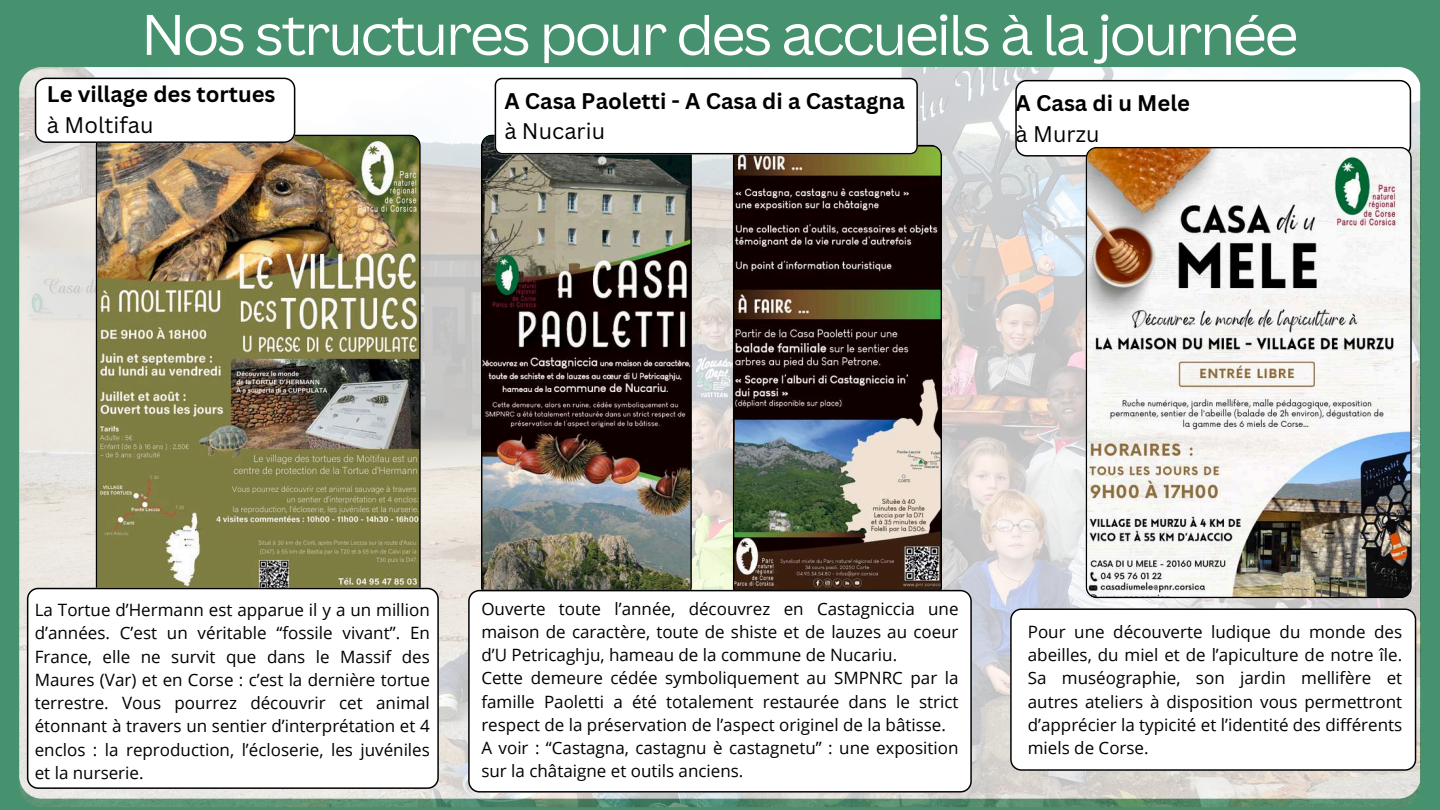
<style>
.page{position:relative;width:1440px;height:810px;background:#46916e}
.page>*{position:absolute;margin:0;border:0;box-sizing:border-box;transform-origin:0 0}
.t1{font:56px "Canva Sans Display";letter-spacing:-.025em;color:#fff}
.t2{font:700 22px "Canva Sans";color:#000}
.t3{font:22px "Canva Sans";color:#000}
.t4{font:17px/23.2px "Open Sans";color:#000;text-align:justify}
</style>
<div class="page">
<img style="left:19px;top:67px;width:1402px;height:740px;border-radius:23px">
<div style="left:1010px;top:608px;width:406px;height:162px;background:#fff"></div>
<div style="left:1015px;top:80px;width:396px;height:77px;background:#fff"></div>
<img style="left:96px;top:134px;width:325px;height:454px">
<div style="left:27px;top:588px;width:412px;height:201px;background:#fff"></div>
<img style="left:1086px;top:147px;width:326px;height:451px">
<img style="left:481px;top:134px;width:211px;height:456px">
<img style="left:733px;top:145px;width:209px;height:445px">
<div style="left:468px;top:590px;width:504px;height:202px;background:#fff"></div>
<svg style="left:35px;top:78px;width:260px;height:65px;background:#f1f1f1"></svg>
<div style="left:495px;top:78px;width:423px;height:76px;background:#fff"></div>
<h1 class="t1" style="left:142px;top:-5px;width:1158px">Nos structures pour des accueils à la journée</h1>
<p class="t2" style="left:47px;top:79px;width:230px">Le village des tortues</p>
<p class="t3" style="left:47px;top:109px;width:108px">à Moltifau</p>
<p class="t2" style="left:504px;top:85px;width:402px">A Casa Paoletti - A Casa di a Castagna</p>
<p class="t3" style="left:504px;top:116px;width:102px">à Nucariu</p>
<p class="t2" style="left:1016px;top:87px;width:176px">A Casa di u Mele</p>
<p class="t3" style="left:1016px;top:118px;width:85px">à Murzu</p>
<p class="t4" style="left:35px;top:598px;width:397px">La Tortue d’Hermann est apparue il y a un million d’années. C’est un véritable “fossile vivant”. En France, elle ne survit que dans le Massif des Maures (Var) et en Corse : c’est la dernière tortue terrestre. Vous pourrez découvrir cet animal étonnant à travers un sentier d’interprétation et 4 enclos : la reproduction, l’écloserie, les juvéniles et la nurserie.</p>
<p class="t4" style="left:481px;top:596px;width:479px;text-align:left">Ouverte toute l’année, découvrez en Castagniccia une maison de caractère, toute de shiste et de lauzes au coeur d’U Petricaghju, hameau de la commune de Nucariu.<br>Cette demeure cédée symboliquement au SMPNRC par la famille Paoletti a été totalement restaurée dans le strict respect de la préservation de l’aspect originel de la bâtisse.<br>A voir : “Castagna, castagnu è castagnetu” : une exposition sur la châtaigne et outils anciens.</p>
<p class="t4" style="left:1028px;top:620px;width:376px">Pour une découverte ludique du monde des abeilles, du miel et de l’apiculture de notre île.<br>Sa muséographie, son jardin mellifère et autres ateliers à disposition vous permettront d’apprécier la typicité et l’identité des différents miels de Corse.</p>
</div>
